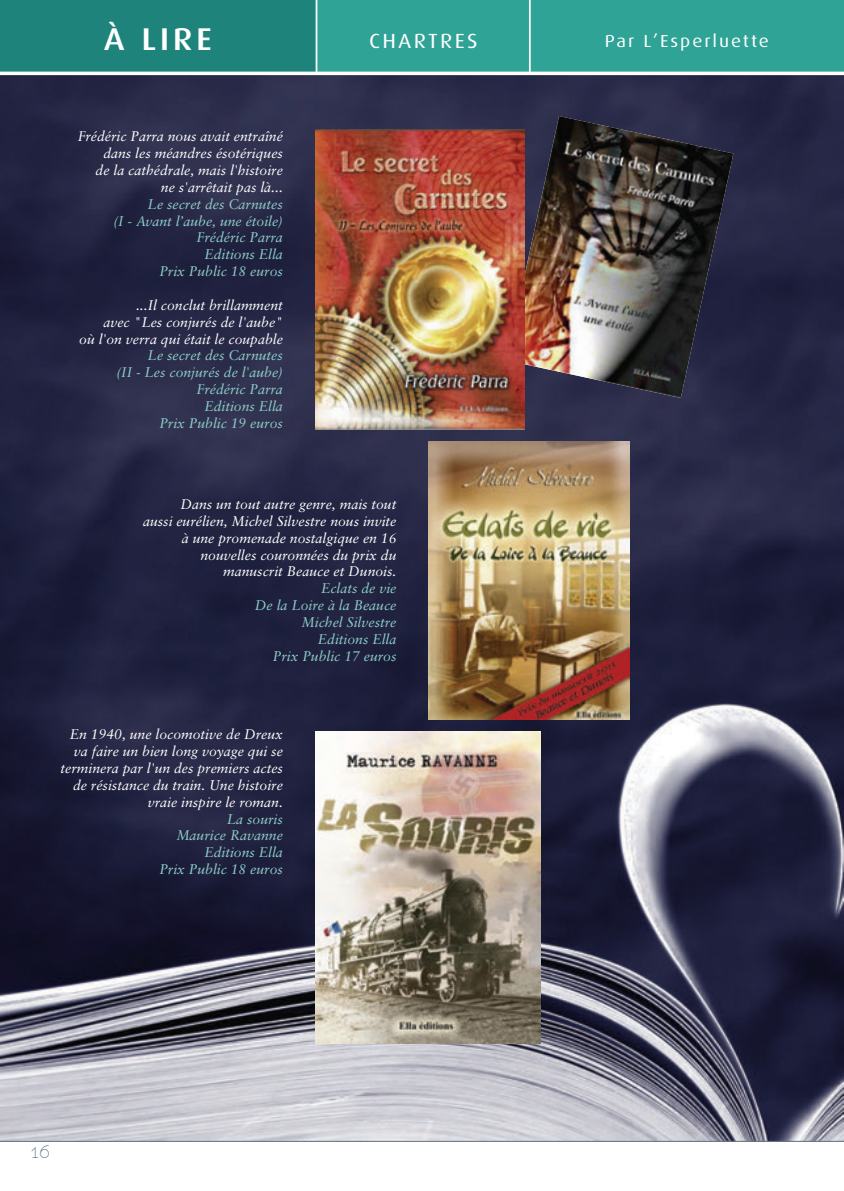
<style>
.page{position:relative;width:844px;height:1191px;background:#fff}
.page>*{position:absolute;margin:0;border:0;box-sizing:border-box;transform-origin:0 0}
.t1{font:500 31.5px "Dax";color:#fff;scale:1.11 1}
.t2{font:21px "Eurofurencelight";color:#637787}
.t3{font:20.47px "Dax";letter-spacing:.1em;color:#fff;scale:1.11 1}
.t4{font:17.32px "Dax";letter-spacing:.1em;color:#fff;scale:1.11 1}
.t5{font:italic 14px/16.8px "Sabon";color:#fff;text-align:right}
.t6{font:italic 14px/16.8px "Sabon";color:#8fcfc8;text-align:right}
</style>
<div class="page">
<img style="left:0;top:75px;width:843px;height:1065px">
<hr style="left:0;top:1140px;width:843px;height:1px;background:#637787">
<div style="left:0;top:0;width:843px;height:73px;background:#2ea396"></div>
<div style="left:0;top:0;width:315px;height:73px;background:#1e847b"></div>
<hr style="left:315px;top:0;width:2px;height:73px;background:#fff">
<hr style="left:529px;top:0;width:1px;height:73px;background:#fff">
<hr style="left:0;top:72px;width:843px;height:3px;background:#fff">
<img style="left:506px;top:116px;width:227px;height:282px">
<img style="left:315px;top:731px;width:226px;height:312px">
<img style="left:315px;top:129px;width:209px;height:301px">
<img style="left:428px;top:441px;width:201px;height:278px">
<h1 class="t1" style="left:104px;top:26px;width:99px">À LIRE</h1>
<p class="t5" style="left:78px;top:129px;width:207px">Frédéric Parra nous avait entraîné dans les méandres ésotériques<br>de la cathédrale, mais l'histoire<br>ne s'arrêtait pas là...</p>
<p class="t6" style="left:113px;top:197px;width:171px">Le secret des Carnutes<br>(I - Avant l’aube, une étoile)<br>Frédéric Parra<br>Editions Ella<br>Prix Public 18 euros</p>
<p class="t5" style="left:79px;top:298px;width:205px">...Il conclut brillamment<br>avec "Les conjurés de l'aube"<br>où l'on verra qui était le coupable</p>
<p class="t6" style="left:117px;top:348px;width:168px">Le secret des Carnutes<br>(II - Les conjurés de l'aube)<br>Frédéric Parra<br>Editions Ella<br>Prix Public 19 euros</p>
<h3 class="t3" style="left:369px;top:32px;width:99px">CHARTRES</h3>
<p class="t4" style="left:604px;top:33px;width:149px">Par L’Esperluette</p>
<p class="t5" style="left:143px;top:497px;width:255px">Dans un tout autre genre, mais tout<br>aussi eurélien, Michel Silvestre nous invite à une promenade nostalgique en 16 nouvelles couronnées du prix du manuscrit Beauce et Dunois.</p>
<p class="t6" style="left:255px;top:581px;width:143px">Eclats de vie<br>De la Loire à la Beauce<br>Michel Silvestre<br>Editions Ella<br>Prix Public 17 euros</p>
<p class="t5" style="left:61px;top:727px;width:224px">En 1940, une locomotive de Dreux va faire un bien long voyage qui se terminera par l'un des premiers actes de résistance du train. Une histoire vraie inspire le roman.</p>
<p class="t6" style="left:159px;top:811px;width:125px">La souris<br>Maurice Ravanne<br>Editions Ella<br>Prix Public 18 euros</p>
<h2 class="t2" style="left:30px;top:1141px;width:21px">16</h2>
</div>
